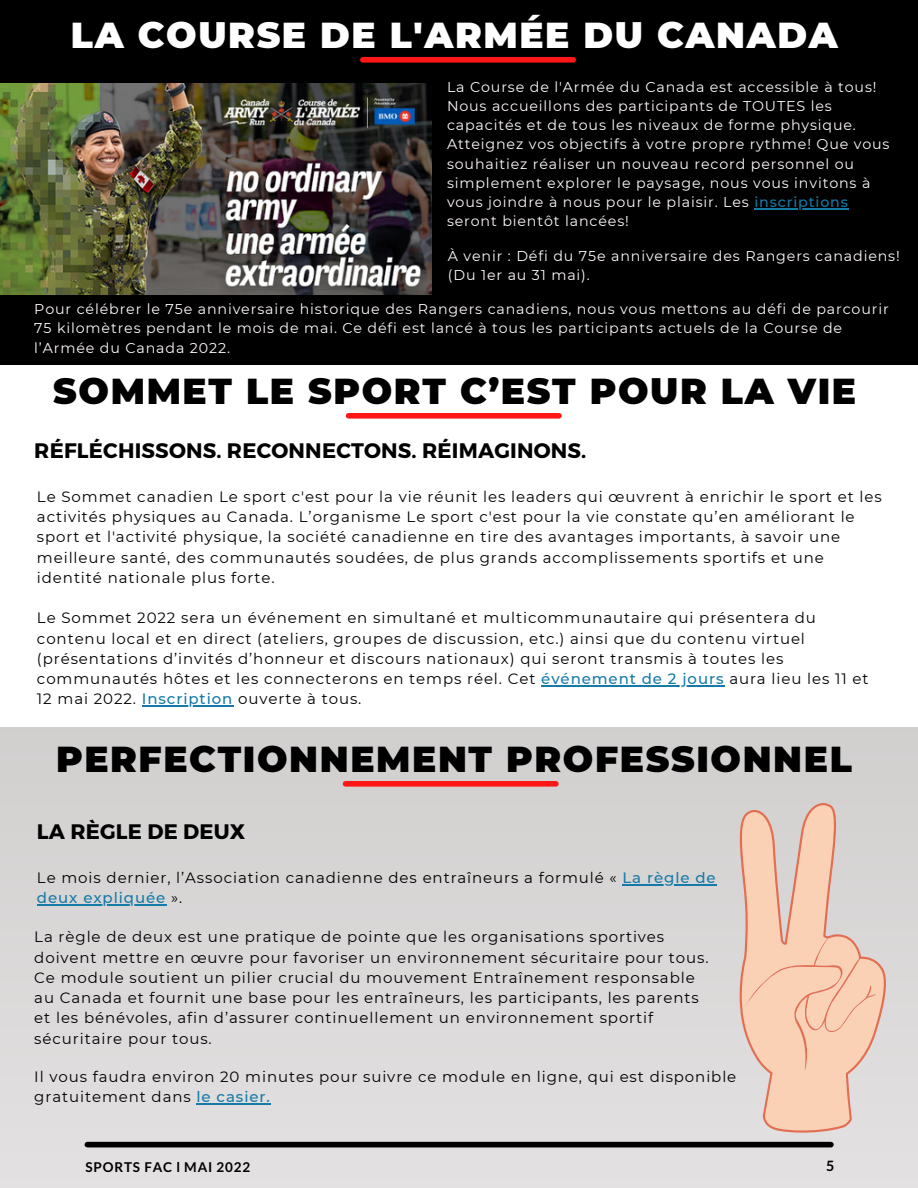
<style>
.page{position:relative;width:918px;height:1188px;background:#fff}
.page>*{position:absolute;margin:0;border:0;box-sizing:border-box;transform-origin:0 0}
.t1{font:900 36px "Montserrat";letter-spacing:.045em;color:#000}
.t2{font:900 36px "Montserrat";letter-spacing:.045em;color:#fff}
.t3{font:700 21px "Montserrat";letter-spacing:.01em;color:#000}
.t4{font:15px/20.2px "Montserrat";letter-spacing:.06em;color:#000}
.t5{font:14.25px/19.2px "Montserrat";letter-spacing:.06em;color:#fef8fa}
.t6{font:700 14.25px "Lato";color:#000}
.t7{font:700 13.5px "Lato";letter-spacing:.06em;color:#000}
.s1{font-weight:500;color:#157aa8}
</style>
<div class="page">
<div style="left:0;top:0;width:918px;height:364px;background:#000"></div>
<div style="left:0;top:727px;width:918px;height:461px;background:#dad7d7"></div>
<div style="left:87px;top:1142px;width:744px;height:5px;background:#000"></div>
<img style="left:0;top:83px;width:432px;height:212px">
<svg style="left:739px;top:803px;width:147px;height:330px;fill:#fbd1b6"></svg>
<div style="left:346px;top:781px;width:210px;height:6px;background:#ff1616"></div>
<div style="left:363px;top:57px;width:210px;height:6px;background:#ff1616"></div>
<hr style="left:754px;top:208px;width:95px;height:1px;background:#157aa8">
<hr style="left:622px;top:884px;width:95px;height:1px;background:#157aa8">
<hr style="left:37px;top:904px;width:129px;height:1px;background:#157aa8">
<hr style="left:197px;top:1103px;width:70px;height:1px;background:#157aa8">
<div style="left:349px;top:413px;width:210px;height:6px;background:#ff1616"></div>
<hr style="left:541px;top:685px;width:184px;height:1px;background:#157aa8">
<hr style="left:142px;top:706px;width:91px;height:1px;background:#157aa8">
<p class="t2" style="left:71px;top:14px;width:768px">LA COURSE DE L'ARMÉE DU CANADA</p>
<p class="t5" style="left:447px;top:77px;width:444px">La Course de l'Armée du Canada est accessible à tous!<br>Nous accueillons des participants de TOUTES les capacités et de tous les niveaux de forme physique.<br>Atteignez vos objectifs à votre propre rythme! Que vous souhaitiez réaliser un nouveau record personnel ou simplement explorer le paysage, nous vous invitons à vous joindre à nous pour le plaisir. Les <span class="s1">inscriptions </span>seront bientôt lancées!</p>
<p class="t5" style="left:448px;top:246px;width:453px">À venir : Défi du 75e anniversaire des Rangers canadiens! (Du 1er au 31 mai).</p>
<p class="t5" style="left:34px;top:300px;width:856px">Pour célébrer le 75e anniversaire historique des Rangers canadiens, nous vous mettons au défi de parcourir<br>75 kilomètres pendant le mois de mai. Ce défi est lancé à tous les participants actuels de la Course de l’Armée du Canada 2022.</p>
<p class="t1" style="left:53px;top:370px;width:804px">SOMMET LE SPORT C’EST POUR LA VIE</p>
<p class="t3" style="left:34px;top:437px;width:554px">RÉFLÉCHISSONS. RECONNECTONS. RÉIMAGINONS.</p>
<p class="t4" style="left:37px;top:486px;width:846px">Le Sommet canadien Le sport c'est pour la vie réunit les leaders qui œuvrent à enrichir le sport et les activités physiques au Canada. L’organisme Le sport c'est pour la vie constate qu’en améliorant le sport et l'activité physique, la société canadienne en tire des avantages importants, à savoir une meilleure santé, des communautés soudées, de plus grands accomplissements sportifs et une identité nationale plus forte.</p>
<p class="t4" style="left:37px;top:608px;width:833px">Le Sommet 2022 sera un événement en simultané et multicommunautaire qui présentera du contenu local et en direct (ateliers, groupes de discussion, etc.) ainsi que du contenu virtuel (présentations d’invités d’honneur et discours nationaux) qui seront transmis à toutes les communautés hôtes et les connecterons en temps réel. Cet <span class="s1">événement de 2 jours</span> aura lieu les 11 et 12 mai 2022. <span class="s1">Inscription</span> ouverte à tous.</p>
<p class="t1" style="left:56px;top:738px;width:797px">PERFECTIONNEMENT PROFESSIONNEL</p>
<p class="t3" style="left:37px;top:818px;width:210px">LA RÈGLE DE DEUX</p>
<p class="t4" style="left:37px;top:867px;width:680px">Le mois dernier, l’Association canadienne des entraîneurs a formulé « <span class="s1">La règle de deux expliquée</span> ».</p>
<p class="t4" style="left:34px;top:927px;width:676px">La règle de deux est une pratique de pointe que les organisations sportives doivent mettre en œuvre pour favoriser un environnement sécuritaire pour tous.<br>Ce module soutient un pilier crucial du mouvement Entraînement responsable au Canada et fournit une base pour les entraîneurs, les participants, les parents et les bénévoles, afin d’assurer continuellement un environnement sportif sécuritaire pour tous.</p>
<p class="t4" style="left:34px;top:1066px;width:704px">Il vous faudra environ 20 minutes pour suivre ce module en ligne, qui est disponible gratuitement dans <span class="s1">le casier.</span></p>
<p class="t7" style="left:86px;top:1159px;width:166px">SPORTS FAC l MAI 2022</p>
<p class="t6" style="left:826px;top:1157px;width:10px">5</p>
</div>
